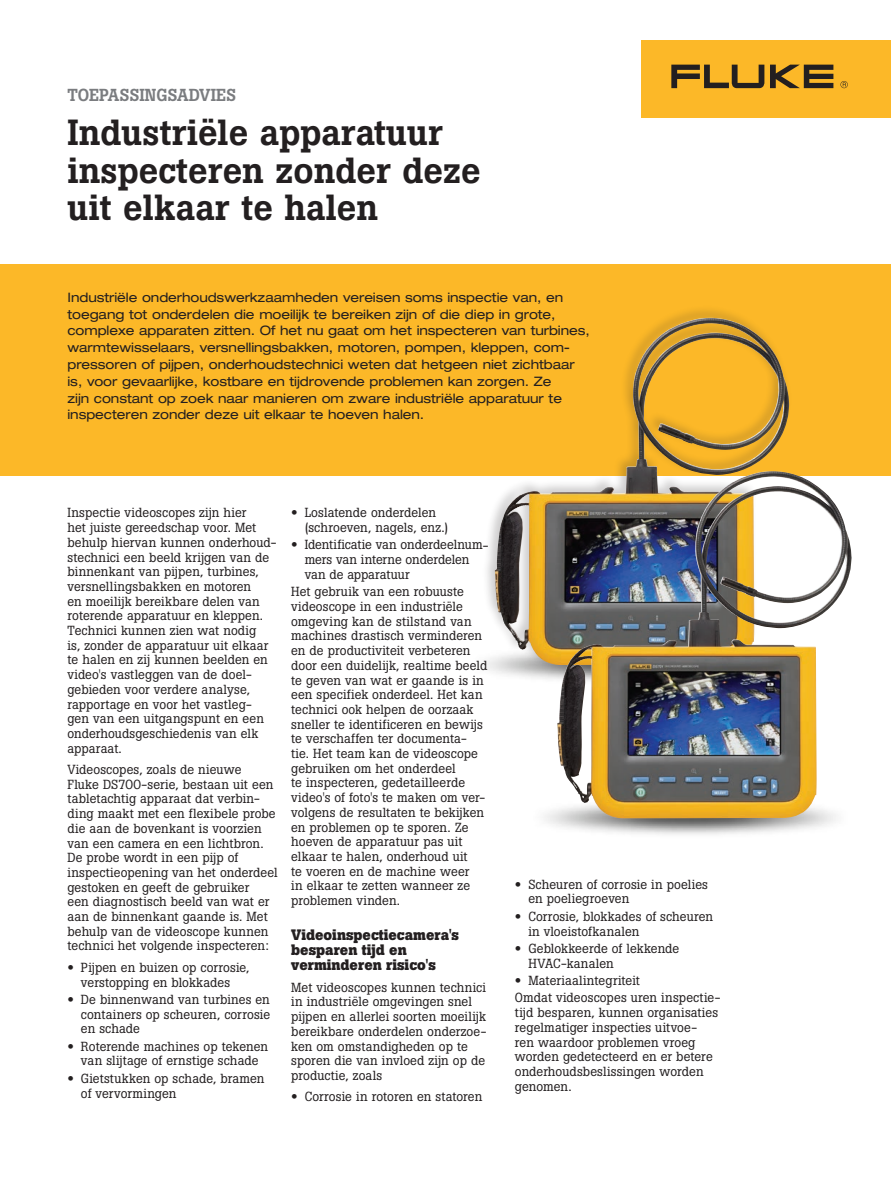
<style>
.page{position:relative;width:891px;height:1188px;background:#fff}
.page>*{position:absolute;margin:0;border:0;box-sizing:border-box;transform-origin:0 0}
.t1{font:500 36px/37.5px "Boton Pro";color:#231f20}
.t2{font:500 17.25px "Boton Pro";color:#7a7c7f}
.t3{font:700 15px/15px "Boton Pro";color:#231f20}
.t4{font:13.05px/14.7px "Boton Pro";letter-spacing:.005em;color:#231f20}
.t5{font:expanded 13.05px/16.8px "Helvetica Neue LT Std";letter-spacing:-.005em;color:#231f20}
.s1{font-family:"Helvetica Neue LT Pro";font-weight:700;font-stretch:expanded}
</style>
<div class="page">
<div style="left:0;top:264px;width:891px;height:211px;background:#fcb828"></div>
<div style="left:641px;top:40px;width:250px;height:78px;background:#fcb828"></div>
<svg style="left:671px;top:65px;width:162px;height:23px"></svg>
<svg style="left:840px;top:81px;width:8px;height:7px"></svg>
<div style="left:482px;top:305px;width:310px;height:364px;background:#231f20;opacity:.22"></div>
<img style="left:495px;top:318px;width:296px;height:348px">
<img style="left:544px;top:810px;width:292px;height:25px">
<img style="left:557px;top:471px;width:296px;height:348px">
<h2 class="t2" style="left:68px;top:84px;width:170px">TOEPASSINGSADVIES</h2>
<h1 class="t1" style="left:68px;top:114px;width:415px">Industriële apparatuur inspecteren zonder deze uit elkaar te halen</h1>
<p class="t5" style="left:68px;top:289px;width:524px">Industriële onderhoudswerkzaamheden vereisen soms inspectie van, en toegang tot onderdelen die moeilijk te bereiken zijn of die diep in grote, complexe apparaten zitten. Of het nu gaat om het inspecteren van turbines, warmtewisselaars, versnellingsbakken, motoren, pompen, kleppen, com&shy;pressoren of pijpen, onderhoudstechnici weten dat hetgeen niet zichtbaar is, voor gevaarlijke, kostbare en tijdrovende problemen kan zorgen. Ze<br>zijn constant op zoek naar manieren om zware industriële apparatuur te inspecteren zonder deze uit elkaar te hoeven halen.</p>
<p class="t4" style="left:68px;top:506px;width:211px">Inspectie videoscopes zijn hier<br>het juiste gereedschap voor. Met behulp hiervan kunnen onderhoud&shy;stechnici een beeld krijgen van de binnenkant van pijpen, turbines, versnellingsbakken en motoren<br>en moeilijk bereikbare delen van roterende apparatuur en kleppen.<br>Technici kunnen zien wat nodig<br>is, zonder de apparatuur uit elkaar te halen en zij kunnen beelden en video's vastleggen van de doel&shy;gebieden voor verdere analyse, rapportage en voor het vastleg-<br>gen van een uitgangspunt en een onderhoudsgeschiedenis van elk apparaat.</p>
<p class="t4" style="left:68px;top:762px;width:212px">Videoscopes, zoals de nieuwe<br>Fluke DS700-serie, bestaan uit een tabletachtig apparaat dat verbin&shy;ding maakt met een flexibele probe die aan de bovenkant is voorzien van een camera en een lichtbron.<br>De probe wordt in een pijp of inspectieopening van het onderdeel gestoken en geeft de gebruiker<br>een diagnostisch beeld van wat er aan de binnenkant gaande is. Met behulp van de videoscope kunnen technici het volgende inspecteren:</p>
<p class="t4" style="left:68px;top:960px;width:184px;text-align:center"><span class="s1">•</span> Pijpen en buizen op corrosie, verstopping en blokkades</p>
<p class="t4" style="left:81px;top:992px;width:191px;text-align:justify;text-indent:-13px"><span class="s1">•</span> De binnenwand van turbines en containers op scheuren, corrosie en schade</p>
<p class="t4" style="left:68px;top:1039px;width:202px;text-align:center"><span class="s1">•</span> Roterende machines op tekenen van slijtage of ernstige schade</p>
<p class="t4" style="left:81px;top:1071px;width:185px;text-indent:-13px"><span class="s1">•</span> Gietstukken op schade, bramen of vervormingen</p>
<p class="t4" style="left:305px;top:505px;width:145px;text-indent:-13px"><span class="s1">•</span> Loslatende onderdelen (schroeven, nagels, enz.)</p>
<p class="t4" style="left:305px;top:538px;width:185px;text-indent:-14px"><span class="s1">•</span> Identificatie van onderdeelnum&shy;mers van interne onderdelen van de apparatuur</p>
<p class="t4" style="left:291px;top:584px;width:198px">Het gebruik van een robuuste videoscope in een industriële omgeving kan de stilstand van machines drastisch verminderen en de productiviteit verbeteren door een duidelijk, realtime beeld te geven van wat er gaande is in een specifiek onderdeel. Het kan technici ook helpen de oorzaak sneller te identificeren en bewijs te verschaffen ter documenta&shy;tie. Het team kan de videoscope gebruiken om het onderdeel<br>te inspecteren, gedetailleerde video's of foto's te maken om ver&shy;volgens de resultaten te bekijken en problemen op te sporen. Ze hoeven de apparatuur pas uit elkaar te halen, onderhoud uit<br>te voeren en de machine weer<br>in elkaar te zetten wanneer ze problemen vinden.</p>
<p class="t3" style="left:291px;top:928px;width:169px">Videoinspectiecamera's besparen tijd en verminderen risico's</p>
<p class="t4" style="left:291px;top:980px;width:197px">Met videoscopes kunnen technici in industriële omgevingen snel pijpen en allerlei soorten moeilijk bereikbare onderdelen onderzoe&shy;ken om omstandigheden op te sporen die van invloed zijn op de productie, zoals</p>
<p class="t4" style="left:291px;top:1090px;width:193px"><span class="s1">•</span> Corrosie in rotoren en statoren</p>
<p class="t4" style="left:528px;top:877px;width:181px;text-indent:-13px"><span class="s1">•</span> Scheuren of corrosie in poelies en poeliegroeven</p>
<p class="t4" style="left:528px;top:909px;width:186px;text-indent:-13px"><span class="s1">•</span> Corrosie, blokkades of scheuren in vloeistofkanalen</p>
<p class="t4" style="left:528px;top:941px;width:152px;text-indent:-13px"><span class="s1">•</span> Geblokkeerde of lekkende<br>HVAC-kanalen</p>
<p class="t4" style="left:515px;top:972px;width:207px;line-height:17.4px"><span class="s1">•</span> Materiaalintegriteit<br>Omdat videoscopes uren inspectie-</p>
<p class="t4" style="left:515px;top:1005px;width:205px">tijd besparen, kunnen organisaties regelmatiger inspecties uitvoe&shy;ren waardoor problemen vroeg worden gedetecteerd en er betere onderhoudsbeslissingen worden genomen.</p>
</div>
